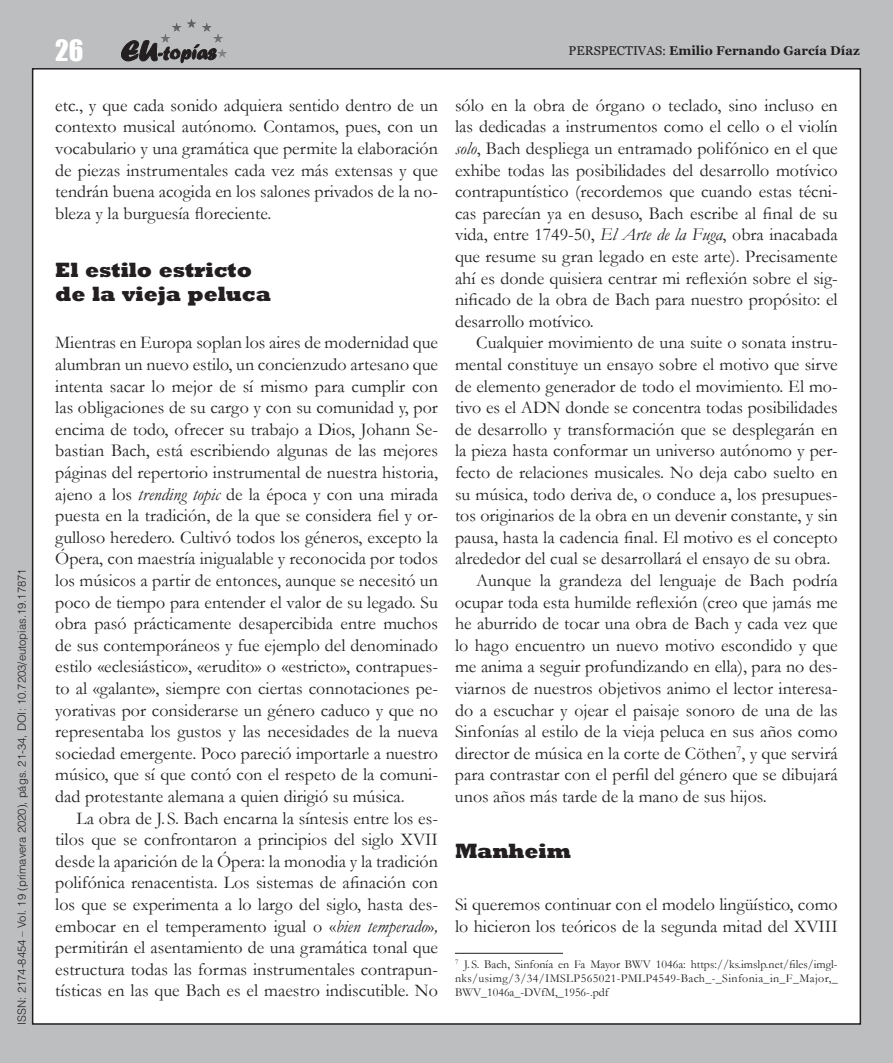
<style>
.page{position:relative;width:893px;height:1063px;background:#bcbec0}
.page>*{position:absolute;margin:0;border:0;box-sizing:border-box;transform-origin:0 0}
.t1{font:27px "Impact";color:#fff}
.t2{font:800 21px/24px "Rockwell Std";letter-spacing:-.01em;color:#231f20}
.t3{font:18px/21.6px "Garamond";color:#231f20;text-align:justify}
.t4{font:700 12.75px "Georgia";color:#231f20}
.t5{font:12px/14.4px "Garamond";letter-spacing:.03em;color:#231f20;text-align:justify}
.t6{font:300 11.25px "Helvetica";color:#231f20}
.s1{font-style:italic}
.s2{font-weight:400}
</style>
<div class="page">
<div style="left:33px;top:69px;width:827px;height:955px;background:#fff"></div>
<svg style="left:121px;top:40px;width:95px;height:23px"></svg>
<hr style="left:161px;top:19px;width:66px;height:1px;background:#595a5c">
<hr style="left:161px;top:20px;width:66px;height:1px;background:#5a5b5d">
<hr style="left:161px;top:21px;width:66px;height:1px;background:#5b5c5e">
<hr style="left:161px;top:22px;width:66px;height:1px;background:#5c5d60">
<hr style="left:161px;top:23px;width:66px;height:1px;background:#5d5e61">
<hr style="left:161px;top:24px;width:66px;height:1px;background:#5f6062">
<hr style="left:161px;top:25px;width:66px;height:1px;background:#606163">
<hr style="left:161px;top:26px;width:66px;height:1px;background:#616365">
<hr style="left:161px;top:27px;width:66px;height:1px;background:#626366">
<hr style="left:161px;top:28px;width:66px;height:1px;background:#646568">
<hr style="left:161px;top:29px;width:66px;height:1px;background:#656668">
<hr style="left:161px;top:30px;width:66px;height:1px;background:#656769">
<hr style="left:161px;top:31px;width:66px;height:1px;background:#67696b">
<hr style="left:161px;top:32px;width:66px;height:1px;background:#68696c">
<hr style="left:161px;top:33px;width:66px;height:1px;background:#6a6b6d">
<hr style="left:161px;top:34px;width:66px;height:1px;background:#6a6c6e">
<hr style="left:161px;top:35px;width:66px;height:1px;background:#6c6d70">
<hr style="left:161px;top:36px;width:66px;height:1px;background:#6d6e71">
<hr style="left:161px;top:37px;width:66px;height:1px;background:#6e7072">
<hr style="left:161px;top:38px;width:66px;height:1px;background:#6f7173">
<hr style="left:161px;top:39px;width:66px;height:1px;background:#717275">
<hr style="left:161px;top:40px;width:66px;height:1px;background:#717376">
<hr style="left:161px;top:41px;width:66px;height:1px;background:#727476">
<hr style="left:161px;top:42px;width:66px;height:1px;background:#747578">
<hr style="left:161px;top:43px;width:66px;height:1px;background:#757679">
<hr style="left:161px;top:44px;width:66px;height:1px;background:#76787a">
<hr style="left:161px;top:45px;width:66px;height:1px;background:#77787b">
<hr style="left:161px;top:46px;width:66px;height:1px;background:#787a7c">
<hr style="left:161px;top:47px;width:66px;height:1px;background:#797b7d">
<hr style="left:161px;top:48px;width:66px;height:1px;background:#7b7c7f">
<hr style="left:161px;top:49px;width:66px;height:1px;background:#7b7d80">
<hr style="left:161px;top:50px;width:66px;height:1px;background:#7c7e81">
<hr style="left:161px;top:51px;width:66px;height:1px;background:#7d7f82">
<hr style="left:161px;top:52px;width:66px;height:1px;background:#7e8083">
<hr style="left:161px;top:53px;width:66px;height:1px;background:#808284">
<hr style="left:161px;top:54px;width:66px;height:1px;background:#818285">
<hr style="left:161px;top:55px;width:66px;height:1px;background:#828486">
<hr style="left:161px;top:56px;width:66px;height:1px;background:#838587">
<hr style="left:161px;top:57px;width:66px;height:1px;background:#848689">
<hr style="left:455px;top:953px;width:108px;height:1px;background:#231f20">
<p class="t6" style="left:15px;top:1025px;width:458px;rotate:-90deg">ISSN: 2174-8454 – Vol. 19 (primavera 2020), págs. 21-34, DOI: 10.7203/eutopias.19.17871</p>
<h1 class="t1" style="left:55px;top:29px;width:30px">26</h1>
<p class="t3" style="left:55px;top:94px;width:384px">etc., y que cada sonido adquiera sentido dentro de un contexto musical autónomo. Contamos, pues, con un vocabulario y una gramática que permite la elaboración de piezas instrumentales cada vez más extensas y que tendrán buena acogida en los salones privados de la no&shy;bleza y la burguesía floreciente.</p>
<p class="t2" style="left:55px;top:257px;width:217px">El estilo estricto de la vieja peluca</p>
<p class="t3" style="left:55px;top:332px;width:384px">Mientras en Europa soplan los aires de modernidad que alumbran un nuevo estilo, un concienzudo artesano que intenta sacar lo mejor de sí mismo para cumplir con las obligaciones de su cargo y con su comunidad y, por encima de todo, ofrecer su trabajo a Dios, Johann Se&shy;bastian Bach, está escribiendo algunas de las mejores páginas del repertorio instrumental de nuestra historia, ajeno a los <span class="s1">trending topic</span> de la época y con una mirada puesta en la tradición, de la que se considera fiel y or&shy;gulloso heredero. Cultivó todos los géneros, excepto la Ópera, con maestría inigualable y reconocida por todos los músicos a partir de entonces, aunque se necesitó un poco de tiempo para entender el valor de su legado. Su obra pasó prácticamente desapercibida entre muchos de sus contemporáneos y fue ejemplo del denominado estilo «eclesiástico», «erudito» o «estricto», contrapues&shy;to al «galante», siempre con ciertas connotaciones pe&shy;yorativas por considerarse un género caduco y que no representaba los gustos y las necesidades de la nueva sociedad emergente. Poco pareció importarle a nuestro músico, que sí que contó con el respeto de la comuni&shy;dad protestante alemana a quien dirigió su música.</p>
<p class="t3" style="left:55px;top:807px;width:384px;text-indent:21px">La obra de J. S. Bach encarna la síntesis entre los es&shy;tilos que se confrontaron a principios del siglo XVII desde la aparición de la Ópera: la monodia y la tradición polifónica renacentista. Los sistemas de afinación con los que se experimenta a lo largo del siglo, hasta des&shy;embocar en el temperamento igual o «<span class="s1">bien temperado</span>»<span class="s1">, </span>permitirán el asentamiento de una gramática tonal que estructura todas las formas instrumentales contrapun&shy;tísticas en las que Bach es el maestro indiscutible. No</p>
<p class="t4" style="left:569px;top:41px;width:293px"><span class="s2">PERSPECTIVAS:</span> Emilio Fernando García Díaz</p>
<p class="t3" style="left:455px;top:94px;width:384px">sólo en la obra de órgano o teclado, sino incluso en las dedicadas a instrumentos como el cello o el violín <span class="s1">solo</span>, Bach despliega un entramado polifónico en el que exhibe todas las posibilidades del desarrollo motívico contrapuntístico (recordemos que cuando estas técni&shy;cas parecían ya en desuso, Bach escribe al final de su vida, entre 1749-50, <span class="s1">El Arte de la Fuga</span>, obra inacabada que resume su gran legado en este arte). Precisamente ahí es donde quisiera centrar mi reflexión sobre el sig&shy;nificado de la obra de Bach para nuestro propósito: el desarrollo motívico.</p>
<p class="t3" style="left:476px;top:332px;width:363px">Cualquier movimiento de una suite o sonata instru-</p>
<p class="t3" style="left:455px;top:353px;width:384px">mental constituye un ensayo sobre el motivo que sirve</p>
<p class="t3" style="left:455px;top:375px;width:384px">de elemento generador de todo el movimiento. El mo-</p>
<p class="t3" style="left:455px;top:396px;width:384px">tivo es el ADN donde se concentra todas posibilidades</p>
<p class="t3" style="left:455px;top:418px;width:384px">de desarrollo y transformación que se desplegarán en</p>
<p class="t3" style="left:455px;top:440px;width:384px">la pieza hasta conformar un universo autónomo y per-</p>
<p class="t3" style="left:455px;top:461px;width:384px">fecto de relaciones musicales. No deja cabo suelto en</p>
<p class="t3" style="left:455px;top:483px;width:384px">su música, todo deriva de, o conduce a, los presupues-</p>
<p class="t3" style="left:455px;top:504px;width:384px">tos originarios de la obra en un devenir constante, y sin</p>
<p class="t3" style="left:455px;top:526px;width:384px">pausa, hasta la cadencia final. El motivo es el concepto</p>
<p class="t3" style="left:455px;top:548px;width:377px">alrededor del cual se desarrollará el ensayo de su obra.</p>
<p class="t3" style="left:476px;top:569px;width:363px">Aunque la grandeza del lenguaje de Bach podría</p>
<p class="t3" style="left:455px;top:591px;width:384px">ocupar toda esta humilde reflexión (creo que jamás me</p>
<p class="t3" style="left:455px;top:612px;width:384px">he aburrido de tocar una obra de Bach y cada vez que</p>
<p class="t3" style="left:455px;top:634px;width:384px">lo hago encuentro un nuevo motivo escondido y que</p>
<p class="t3" style="left:455px;top:656px;width:384px">me anima a seguir profundizando en ella), para no des-</p>
<p class="t3" style="left:455px;top:677px;width:384px">viarnos de nuestros objetivos animo el lector interesa-</p>
<p class="t3" style="left:455px;top:699px;width:384px">do a escuchar y ojear el paisaje sonoro de una de las</p>
<p class="t3" style="left:455px;top:720px;width:384px">Sinfonías al estilo de la vieja peluca en sus años como</p>
<p class="t3" style="left:455px;top:742px;width:384px">director de música en la corte de Cöthen<sup>7</sup>, y que servirá</p>
<p class="t3" style="left:455px;top:764px;width:384px">para contrastar con el perfil del género que se dibujará</p>
<p class="t3" style="left:455px;top:785px;width:313px">unos años más tarde de la mano de sus hijos.</p>
<p class="t2" style="left:455px;top:838px;width:118px">Manheim</p>
<p class="t3" style="left:455px;top:893px;width:384px">Si queremos continuar con el modelo lingüístico, como lo hicieron los teóricos de la segunda mitad del XVIII</p>
<p class="t5" style="left:455px;top:956px;width:384px"><sup>7</sup> J. S. Bach, Sinfonía en Fa Mayor BWV 1046a: https://ks.imslp.net/files/imgl&shy;nks/usimg/3/34/IMSLP565021-PMLP4549-Bach_-_Sinfonia_in_F_Major,_ BWV_1046a_-DVfM,_1956-.pdf</p>
</div>
